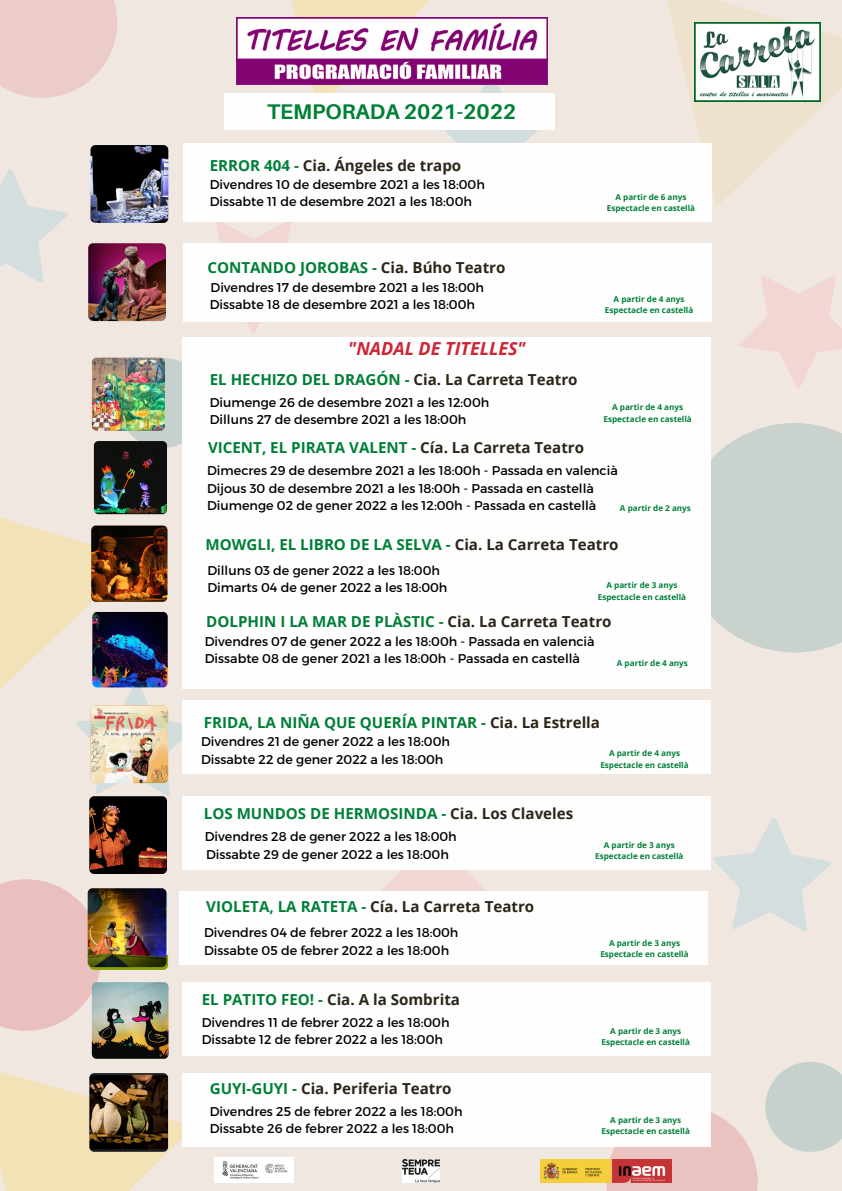
<style>
.page{position:relative;width:842px;height:1191px;background:#fff}
.page>*{position:absolute;margin:0;border:0;box-sizing:border-box;transform-origin:0 0}
.t1{font:700 21.2px "Aileron";color:#008037}
.t2{font:italic 700 18px "Open Sans";color:#cc2536}
.t3{font:700 15.1px "Open Sans";color:#008037}
.t4{font:700 15.1px "Open Sans";color:#2d2519}
.t5{font:12.7px/17.5px "Montserrat";color:#000}
.t6{font:700 8.1px "Open Sans";color:#008037}
.s1{color:#008037}
.s2{color:#2d2519}
</style>
<div class="page">
<div style="left:0;top:0;width:842px;height:1190px;background:#f1e7e1"></div>
<svg style="left:711px;top:423px;width:131px;height:229px;background:#cbd3ce"></svg>
<div style="left:118px;top:358px;width:90px;height:90px;background:#c6d0cc;border-radius:50%"></div>
<svg style="left:606px;top:1112px;width:152px;height:78px;background:#eac7c5"></svg>
<svg style="left:0;top:1072px;width:194px;height:118px"></svg>
<svg style="left:606px;top:0;width:236px;height:207px"></svg>
<svg style="left:0;top:0;width:117px;height:98px;background:#ebcfcb"></svg>
<svg style="left:693px;top:817px;width:138px;height:115px"></svg>
<svg style="left:0;top:879px;width:102px;height:151px;background:#e9c4c1"></svg>
<svg style="left:0;top:493px;width:219px;height:306px"></svg>
<svg style="left:765px;top:1062px;width:77px;height:89px"></svg>
<svg style="left:194px;top:0;width:380px;height:333px"></svg>
<svg style="left:373px;top:869px;width:120px;height:22px"></svg>
<img style="left:540px;top:1159px;width:131px;height:23px">
<img style="left:214px;top:1157px;width:79px;height:25px">
<img style="left:402px;top:1159px;width:38px;height:22px">
<div style="left:224px;top:94px;width:331px;height:36px;background:#fefefe"></div>
<img style="left:91px;top:145px;width:77px;height:78px;border-radius:5px">
<div style="left:183px;top:144px;width:529px;height:78px;background:#fefefe"></div>
<img style="left:88px;top:243px;width:78px;height:78px;border-radius:5px">
<img style="left:92px;top:357px;width:73px;height:74px;border-radius:5px">
<img style="left:94px;top:441px;width:73px;height:73px;border-radius:5px">
<img style="left:91px;top:525px;width:77px;height:76px;border-radius:5px">
<img style="left:92px;top:612px;width:76px;height:75px;border-radius:5px">
<img style="left:91px;top:705px;width:77px;height:78px;border-radius:5px">
<img style="left:89px;top:796px;width:78px;height:77px;border-radius:5px">
<img style="left:89px;top:891px;width:79px;height:78px;border-radius:5px">
<img style="left:92px;top:982px;width:77px;height:76px;border-radius:5px">
<img style="left:89px;top:1072px;width:79px;height:79px;border-radius:5px">
<div style="left:183px;top:243px;width:529px;height:78px;background:#fefefe"></div>
<div style="left:182px;top:338px;width:529px;height:351px;background:#fefefe"></div>
<div style="left:182px;top:700px;width:529px;height:73px;background:#fefefe"></div>
<div style="left:182px;top:796px;width:529px;height:73px;background:#fefefe"></div>
<div style="left:182px;top:982px;width:529px;height:73px;background:#fefefe"></div>
<div style="left:182px;top:1073px;width:529px;height:73px;background:#fefefe"></div>
<svg style="left:739px;top:276px;width:103px;height:112px"></svg>
<svg style="left:0;top:155px;width:93px;height:161px"></svg>
<div style="left:179px;top:891px;width:529px;height:73px;background:#fefefe"></div>
<img style="left:694px;top:22px;width:126px;height:80px">
<img style="left:236px;top:18px;width:311px;height:66px">
<img style="left:88px;top:888px;width:78px;height:78px;border-radius:5px">
<p class="t1" style="left:267px;top:98px;width:251px">TEMPORADA 2021-2022</p>
<p class="t4" style="left:210px;top:155px;width:253px"><span class="s1">ERROR 404 -</span> Cia. Ángeles de trapo</p>
<p class="t5" style="left:210px;top:175px;width:277px">Divendres 10 de desembre 2021 a les 18:00h</p>
<p class="t5" style="left:210px;top:192px;width:264px">Dissabte 11 de desembre 2021 a les 18:00h</p>
<p class="t3" style="left:207px;top:257px;width:300px">CONTANDO JOROBAS - <span class="s2">Cia. Búho Teatro</span></p>
<p class="t5" style="left:210px;top:278px;width:275px">Divendres 17 de desembre 2021 a les 18:00h</p>
<p class="t5" style="left:210px;top:295px;width:267px">Dissabte 18 de desembre 2021 a les 18:00h</p>
<p class="t2" style="left:348px;top:336px;width:179px">"NADAL DE TITELLES"</p>
<p class="t3" style="left:210px;top:369px;width:369px">EL HECHIZO DEL DRAGÓN - <span class="s2">Cia. La Carreta Teatro</span></p>
<p class="t5" style="left:210px;top:393px;width:281px">Diumenge 26 de desembre 2021 a les 12:00h</p>
<p class="t5" style="left:210px;top:410px;width:258px">Dilluns 27 de desembre 2021 a les 18:00h</p>
<p class="t3" style="left:208px;top:437px;width:378px">VICENT, EL PIRATA VALENT - <span class="s2">Cía. La Carreta Teatro</span></p>
<p class="t6" style="left:615px;top:191px;width:72px">A partir de 6 anys</p>
<p class="t6" style="left:607px;top:202px;width:90px">Espectacle en castellà</p>
<p class="t6" style="left:614px;top:293px;width:72px">A partir de 4 anys</p>
<p class="t6" style="left:605px;top:305px;width:90px">Espectacle en castellà</p>
<p class="t6" style="left:612px;top:402px;width:72px">A partir de 4 anys</p>
<p class="t6" style="left:604px;top:413px;width:90px">Espectacle en castellà</p>
<p class="t5" style="left:207px;top:461px;width:412px">Dimecres 29 de desembre 2021 a les 18:00h - Passada en valencià</p>
<p class="t5" style="left:207px;top:478px;width:388px">Dijous 30 de desembre 2021 a les 18:00h - Passada en castellà</p>
<p class="t5" style="left:207px;top:496px;width:391px">Diumenge 02 de gener 2022 a les 12:00h - Passada en castellà</p>
<p class="t6" style="left:620px;top:502px;width:72px">A partir de 2 anys</p>
<p class="t3" style="left:206px;top:534px;width:414px">MOWGLI, EL LIBRO DE LA SELVA - <span class="s2">Cia. La Carreta Teatro</span></p>
<p class="t5" style="left:207px;top:560px;width:234px">Dilluns 03 de gener 2022 a les 18:00h</p>
<p class="t5" style="left:207px;top:578px;width:242px">Dimarts 04 de gener 2022 a les 18:00h</p>
<p class="t3" style="left:206px;top:610px;width:407px">DOLPHIN I LA MAR DE PLÀSTIC - <span class="s2">Cia. La Carreta Teatro</span></p>
<p class="t5" style="left:205px;top:631px;width:391px">Divendres 07 de gener 2022 a les 18:00h - Passada en valencià<br>Dissabte 08 de gener 2021 a les 18:00h - Passada en castellà</p>
<p class="t6" style="left:606px;top:579px;width:72px">A partir de 3 anys</p>
<p class="t6" style="left:598px;top:591px;width:90px">Espectacle en castellà</p>
<p class="t6" style="left:617px;top:657px;width:72px">A partir de 4 anys</p>
<p class="t3" style="left:204px;top:711px;width:398px">FRIDA, LA NIÑA QUE QUERÍA PINTAR - <span class="s2">Cia. La Estrella</span></p>
<p class="t5" style="left:201px;top:732px;width:250px">Divendres 21 de gener 2022 a les 18:00h</p>
<p class="t5" style="left:201px;top:749px;width:244px">Dissabte 22 de gener 2022 a les 18:00h</p>
<p class="t6" style="left:609px;top:747px;width:72px">A partir de 4 anys</p>
<p class="t6" style="left:600px;top:758px;width:90px">Espectacle en castellà</p>
<p class="t3" style="left:204px;top:803px;width:371px">LOS MUNDOS DE HERMOSINDA - <span class="s2">Cia. Los Claveles</span></p>
<p class="t5" style="left:205px;top:827px;width:253px">Divendres 28 de gener 2022 a les 18:00h</p>
<p class="t5" style="left:206px;top:844px;width:244px">Dissabte 29 de gener 2022 a les 18:00h</p>
<p class="t4" style="left:206px;top:896px;width:330px"><span class="s1">VIOLETA, LA RATETA -</span> Cía. La Carreta Teatro</p>
<p class="t5" style="left:204px;top:923px;width:256px">Divendres 04 de febrer 2022 a les 18:00h</p>
<p class="t5" style="left:204px;top:940px;width:247px">Dissabte 05 de febrer 2022 a les 18:00h</p>
<p class="t4" style="left:202px;top:989px;width:260px"><span class="s1">EL PATITO FEO! -</span> Cia. A la Sombrita</p>
<p class="t5" style="left:202px;top:1012px;width:249px">Divendres 11 de febrer 2022 a les 18:00h</p>
<p class="t5" style="left:202px;top:1030px;width:243px">Dissabte 12 de febrer 2022 a les 18:00h</p>
<p class="t4" style="left:210px;top:1077px;width:243px"><span class="s1">GUYI-GUYI -</span> Cia. Periferia Teatro</p>
<p class="t5" style="left:210px;top:1101px;width:254px">Divendres 25 de febrer 2022 a les 18:00h</p>
<p class="t5" style="left:210px;top:1119px;width:246px">Dissabte 26 de febrer 2022 a les 18:00h</p>
<p class="t6" style="left:604px;top:839px;width:72px">A partir de 3 anys</p>
<p class="t6" style="left:595px;top:850px;width:90px">Espectacle en castellà</p>
<p class="t6" style="left:609px;top:937px;width:72px">A partir de 3 anys</p>
<p class="t6" style="left:600px;top:948px;width:90px">Espectacle en castellà</p>
<p class="t6" style="left:610px;top:1025px;width:72px">A partir de 3 anys</p>
<p class="t6" style="left:602px;top:1036px;width:90px">Espectacle en castellà</p>
<p class="t6" style="left:610px;top:1114px;width:72px">A partir de 3 anys</p>
<p class="t6" style="left:602px;top:1125px;width:90px">Espectacle en castellà</p>
</div>
